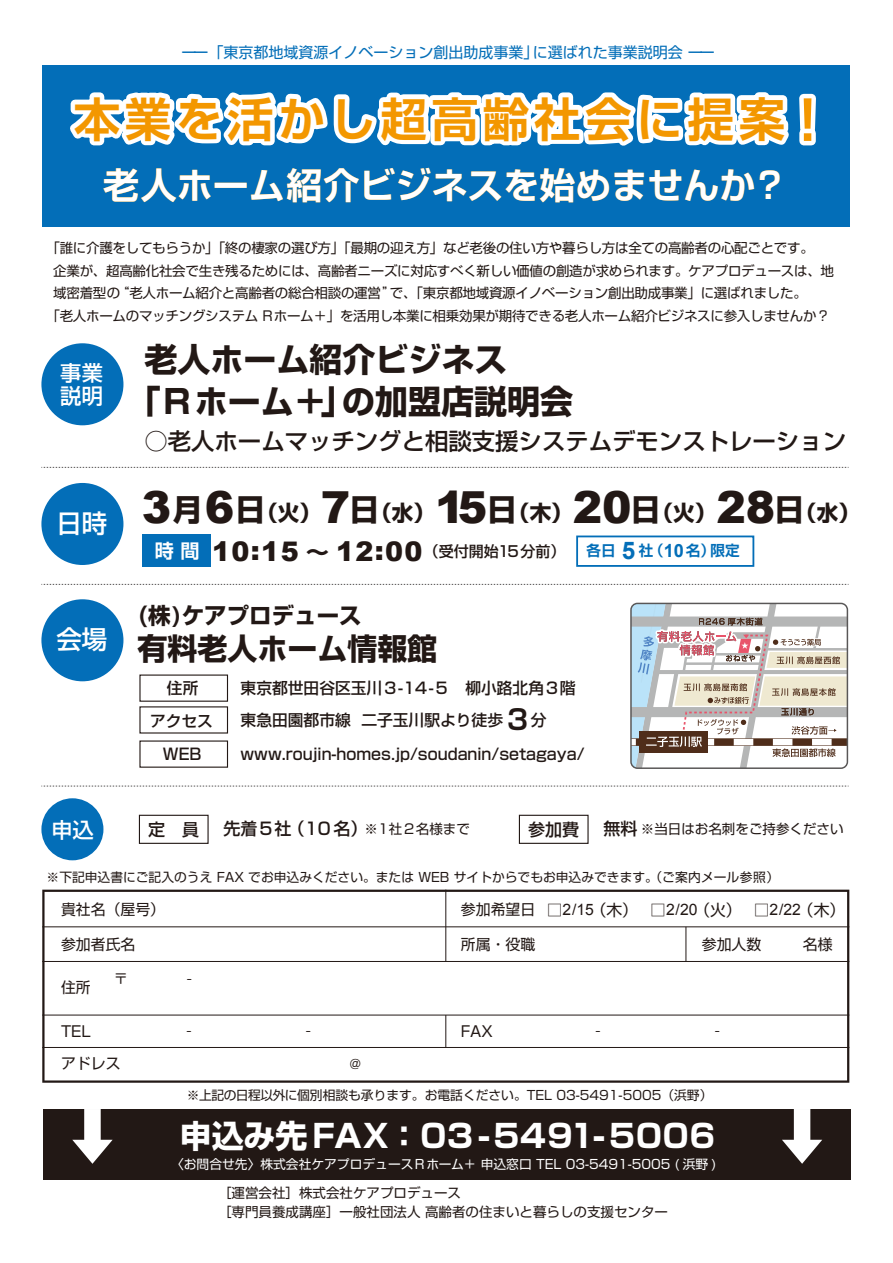
<style>
.page{position:relative;width:893px;height:1263px;background:#fff}
.page>*{position:absolute;margin:0;border:0;box-sizing:border-box;transform-origin:0 0}
.t1{font:700 46.5px "Shin Go Pro De";letter-spacing:.1em;color:#f39700}
.t2{font:700 36px "Shin Go Pro De";color:#fff}
.t3{font:700 33px/42px "Shin Go Pro";color:#221815}
.t4{font:700 31.95px "Shin Go Pro";letter-spacing:-.16em;color:#fff}
.t5{font:700 30px "Shin Go Pro";color:#221815}
.t6{font:900 27px "Arial";letter-spacing:.05em;color:#221815}
.t7{font:500 25.5px "Shin Go Pro";color:#fff}
.t8{font:500 23.4px "Shin Go Pro";color:#221815}
.t9{font:700 22.5px "Shin Go Pro";color:#221815}
.t10{font:700 21.45px "Shin Go Pro";color:#221815}
.t11{font:500 21.3px/23.4px "Shin Go Pro";color:#fff}
.t12{font:500 16.95px "Shin Go Pro";color:#221815}
.t13{font:500 15.75px "Shin Go Pro";color:#221815}
.t14{font:15.75px "Arial";color:#221815}
.t15{font:15px "Shin Go Pro";color:#036eb8}
.t16{font:14.85px "Shin Go Pro";color:#221815}
.t17{font:14.85px "Koz Go Pr 6 N";color:#221815}
.t18{font:700 14.55px "Shin Go Pro De";color:#036eb8}
.t19{font:13.5px "Shin Go Pro";letter-spacing:-.02em;color:#221815}
.t20{font:13.5px/19.5px "Shin Go Pro";color:#221815}
.t21{font:12.75px "Shin Go Pro";color:#221815}
.t22{font:12.75px "Shin Go Pro";color:#fff}
.s1{font-size:54px}
.s2{color:#f39700}
.s3{font-weight:700}
.s4{font-family:"Arial";font-weight:900;font-size:44.25px}
.s5{font-size:30.3px}
.s6{font-family:"Shin Go Pro De";font-weight:700;font-size:19.2px;color:#fff}
.s7{font-family:"Shin Go Pro";font-weight:800;font-size:23.4px}
.s8{font-family:"Shin Go Pro";font-weight:500;font-size:15px}
.s9{font-family:"Arial";font-size:24.3px}
.s10{font-family:"Arial";font-size:18.15px}
.s11{font-size:23.4px}
.s12{font-family:"Shin Go Pro De";font-weight:700;font-size:27.6px}
.s13{font-weight:400;font-size:13.5px}
.s14{font-weight:500;font-size:16.95px}
.s15{font-family:"Koz Go Pr 6 N"}
.s16{font-family:"Shin Go Pro"}
</style>
<div class="page">
<div style="left:42px;top:65px;width:807px;height:162px;background:#036eb8"></div>
<svg style="left:70px;top:92px;width:746px;height:54px"></svg>
<div style="left:41px;top:343px;width:82px;height:82px;background:#036eb8;border-radius:50%"></div>
<div style="left:576px;top:535px;width:178px;height:32px;border:2px solid #036eb8"></div>
<div style="left:41px;top:798px;width:62px;height:62px;background:#036eb8;border-radius:50%"></div>
<div style="left:519px;top:815px;width:70px;height:29px;border:1px solid #221815"></div>
<div style="left:139px;top:815px;width:70px;height:29px;border:1px solid #221815"></div>
<div style="left:41px;top:483px;width:82px;height:82px;background:#036eb8;border-radius:50%"></div>
<div style="left:142px;top:535px;width:68px;height:32px;background:#036eb8"></div>
<div style="left:41px;top:599px;width:82px;height:82px;background:#036eb8;border-radius:50%"></div>
<svg style="left:41px;top:584px;width:808px;height:1px"></svg>
<svg style="left:41px;top:467px;width:808px;height:1px"></svg>
<svg style="left:41px;top:786px;width:808px;height:1px"></svg>
<svg style="left:42px;top:890px;width:807px;height:193px"></svg>
<hr style="left:42px;top:926px;width:807px;height:1px;background:#221815">
<hr style="left:42px;top:961px;width:807px;height:1px;background:#221815">
<hr style="left:42px;top:1015px;width:807px;height:1px;background:#221815">
<hr style="left:42px;top:1047px;width:807px;height:1px;background:#221815">
<hr style="left:445px;top:890px;width:1px;height:71px;background:#221815">
<hr style="left:686px;top:927px;width:1px;height:34px;background:#221815">
<hr style="left:445px;top:1015px;width:1px;height:32px;background:#221815">
<div style="left:43px;top:1109px;width:807px;height:70px;background:#221815"></div>
<svg style="left:782px;top:1109px;width:40px;height:55px"></svg>
<svg style="left:72px;top:1109px;width:41px;height:55px"></svg>
<svg style="left:632px;top:603px;width:214px;height:164px"></svg>
<div style="left:630px;top:603px;width:218px;height:166px;border:1px solid #595757;border-radius:6px"></div>
<p class="t15" style="left:181px;top:39px;width:535px">ーー「東京都地域資源イノベーション創出助成事業」に選ばれた事業説明会 ーー</p>
<h1 class="t1" style="left:74px;top:81px;width:762px">本業を活かし超高齢社会に提案<span class="s1">！</span></h1>
<h2 class="t2" style="left:103px;top:155px;width:686px"><span class="s2">老人ホーム紹</span>介ビジネスを始めません<span class="s2">か？</span></h2>
<p class="t19" style="left:46px;top:237px;width:769px">「誰に介護をしてもらうか」「終の棲家の選び方」「最期の迎え方」など老後の住い方や暮らし方は全ての高齢者の心配ごとです。</p>
<p class="t19" style="left:53px;top:260px;width:782px">企業が、超高齢化社会で生き残るためには、高齢者ニーズに対応すべく新しい価値の創造が求められます。ケアプロデュースは、地</p>
<p class="t19" style="left:53px;top:282px;width:755px">域密着型の“老人ホーム紹介と高齢者の総合相談の運営”で、「東京都地域資源イノベーション創出助成事業」に選ばれました。</p>
<p class="t19" style="left:46px;top:305px;width:785px">「老人ホームのマッチングシステム Rホーム＋」を活用し本業に相乗効果が期待できる老人ホーム紹介ビジネスに参入しませんか？</p>
<h3 class="t3" style="left:128px;top:335px;width:447px;text-indent:16px">老人ホーム紹介ビジネス「Rホーム＋」の加盟店説明会</h3>
<h3 class="t8" style="left:144px;top:422px;width:703px"><span class="s3">○</span>老人ホームマッチングと相談支援システムデモンストレーション</h3>
<h3 class="t11" style="left:60px;top:358px;width:45px">事業説明</h3>
<h3 class="t7" style="left:56px;top:502px;width:53px">日時</h3>
<h3 class="t7" style="left:56px;top:619px;width:53px">会場</h3>
<h3 class="t10" style="left:142px;top:496px;width:719px"><span class="s4">3</span><span class="s5">月</span><span class="s4">6</span><span class="s5">日</span>（火）<span class="s4">7</span><span class="s5">日</span>（水）<span class="s4">15</span><span class="s5">日</span>（木）<span class="s4">20</span><span class="s5">日</span>（火）<span class="s4">28</span><span class="s5">日</span>（水）</h3>
<h3 class="t6" style="left:155px;top:532px;width:412px"><span class="s6">時 間</span> 10:15 <span class="s7">～</span> 12:00<span class="s8">（受付開始15分前）</span></h3>
<p class="t18" style="left:586px;top:539px;width:155px">各日 <span class="s9">5</span> 社（<span class="s10">10</span>名）限定</p>
<h3 class="t9" style="left:137px;top:597px;width:226px"><span class="s11">(</span>株)ケアプロデュース</h3>
<h3 class="t5" style="left:137px;top:624px;width:301px">有料老人ホーム情報館</h3>
<p class="t13" style="left:167px;top:675px;width:33px">住所</p>
<p class="t13" style="left:241px;top:675px;width:336px">東京都世田谷区玉川３-14-５　柳小路北角３階</p>
<p class="t13" style="left:150px;top:708px;width:65px">アクセス</p>
<p class="t13" style="left:241px;top:707px;width:307px">東急田園都市線 二子玉川駅より徒歩 <span class="s12">3</span> 分</p>
<p class="t13" style="left:163px;top:741px;width:40px">WEB</p>
<p class="t13" style="left:241px;top:741px;width:345px">www.roujin-homes.jp/soudanin/setagaya/</p>
<h3 class="t11" style="left:51px;top:816px;width:44px">申込</h3>
<p class="t21" style="left:47px;top:866px;width:734px">※下記申込書にご記入のうえ FAX でお申込みください。または WEB サイトからでもお申込みできます。（ご案内メール参照）</p>
<p class="t12" style="left:148px;top:815px;width:53px">定　員</p>
<p class="t12" style="left:223px;top:814px;width:248px">先着５社（10名）<span class="s13">※1社２名様まで</span></p>
<p class="t12" style="left:528px;top:815px;width:53px">参加費</p>
<p class="t20" style="left:603px;top:817px;width:242px"><span class="s14">無料</span> ※当日はお名刺をご持参ください</p>
<p class="t16" style="left:61px;top:897px;width:106px">貴社名（屋号）</p>
<p class="t16" style="left:61px;top:932px;width:76px">参加者氏名</p>
<p class="t16" style="left:61px;top:975px;width:31px">住所</p>
<p class="t16" style="left:61px;top:1019px;width:31px">TEL</p>
<p class="t16" style="left:61px;top:1052px;width:61px">アドレス</p>
<p class="t16" style="left:461px;top:897px;width:76px">参加希望日</p>
<p class="t14" style="left:547px;top:899px;width:300px"><span class="s15">□</span>2/15<span class="s16">（木）　</span> <span class="s15">□</span>2/20<span class="s16">（火）　</span> <span class="s15">□</span>2/22<span class="s16">（木）</span></p>
<p class="t16" style="left:461px;top:932px;width:76px">所属・役職</p>
<p class="t16" style="left:702px;top:932px;width:61px">参加人数</p>
<p class="t16" style="left:803px;top:932px;width:31px">名様</p>
<p class="t17" style="left:186px;top:1022px;width:7px">-</p>
<p class="t17" style="left:306px;top:1022px;width:7px">-</p>
<p class="t16" style="left:461px;top:1019px;width:33px">FAX</p>
<p class="t17" style="left:596px;top:1022px;width:7px">-</p>
<p class="t17" style="left:715px;top:1022px;width:7px">-</p>
<p class="t21" style="left:350px;top:1054px;width:13px">@</p>
<p class="t21" style="left:187px;top:1085px;width:527px">※上記の日程以外に個別相談も承ります。お電話ください。TEL 03-5491-5005（浜野）</p>
<h3 class="t4" style="left:180px;top:1110px;width:540px">申込み先ＦＡＸ：０３ - ５４９１- ５００６</h3>
<p class="t22" style="left:171px;top:1154px;width:547px">〈お問合せ先〉株式会社ケアプロデュースRホーム＋申込窓口 TEL 03-5491-5005 ( 浜野 )</p>
<p class="t20" style="left:218px;top:1181px;width:451px">［運営会社］株式会社ケアプロデュース<br>［専門員養成講座］一般社団法人 高齢者の住まいと暮らしの支援センター</p>
</div>
